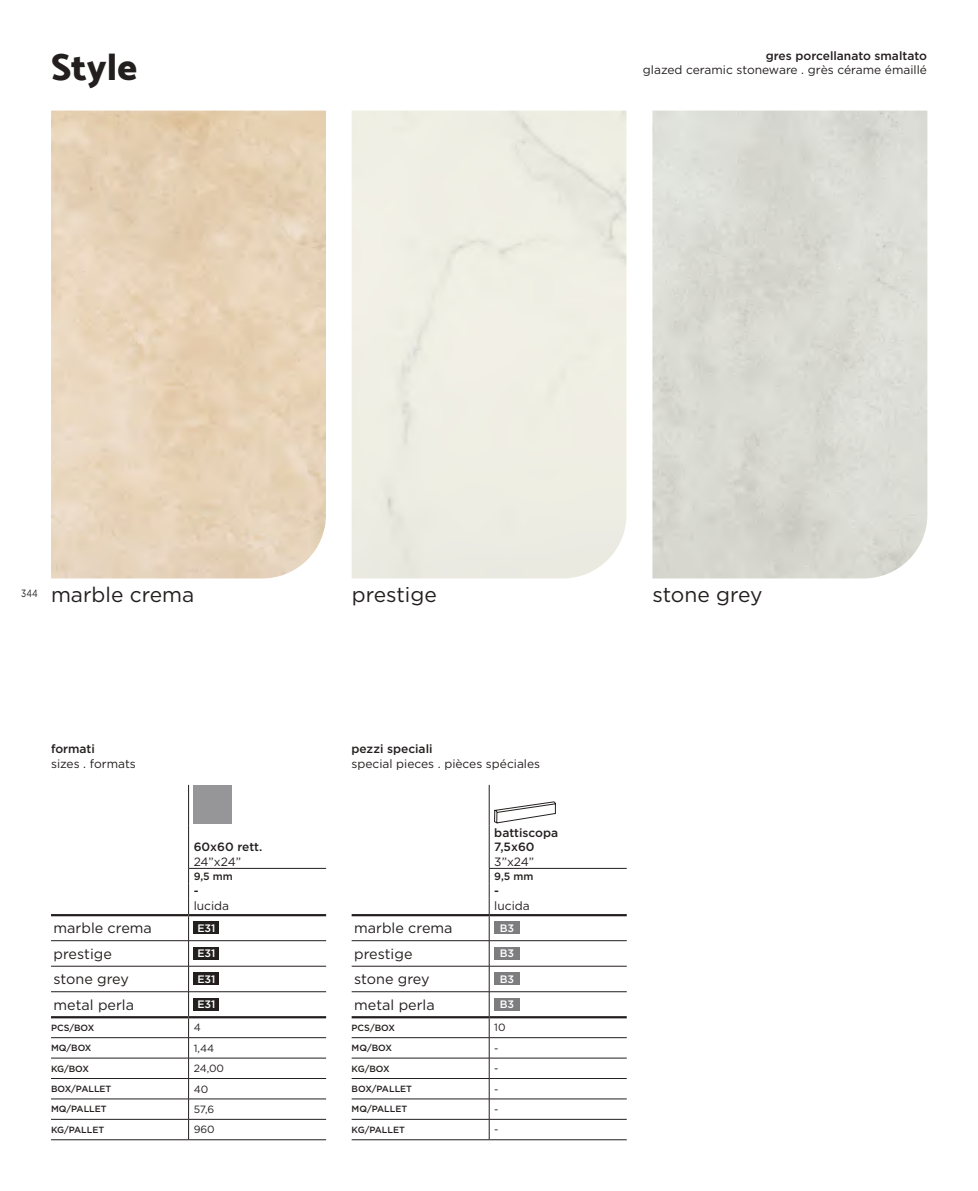
<style>
.page{position:relative;width:978px;height:1191px;background:#fff}
.page>*{position:absolute;margin:0;border:0;box-sizing:border-box;transform-origin:0 0}
.t1{font:800 37.5px "Catamaran";color:#241f1f}
.t2{font:21px "Gotham HTF";color:#241f1f}
.t3{font:14.4px "Gotham HTF";color:#241f1f}
.t4{font:500 12px/14.4px "Gotham HTF";color:#241f1f}
.t5{font:12px "Gotham HTF";color:#241f1f}
.t6{font:12px "Gotham";color:#241f1f}
.t7{font:500 10.8px "Gotham HTF";color:#fff}
.t8{font:10.5px "Gotham HTF";color:#241f1f}
.t9{font:500 10.5px "Gotham HTF";color:#241f1f}
.t10{font:10.5px "Gotham";color:#241f1f;scale:.8 1}
.t11{font:500 9px "Gotham HTF";color:#241f1f}
</style>
<div class="page">
<hr style="left:188px;top:785px;width:1px;height:40px;background:#241f1f">
<hr style="left:489px;top:785px;width:1px;height:40px;background:#241f1f">
<hr style="left:188px;top:825px;width:1px;height:43px;background:#241f1f">
<hr style="left:489px;top:825px;width:1px;height:43px;background:#241f1f">
<hr style="left:51px;top:940px;width:138px;height:1px;background:#241f1f">
<hr style="left:189px;top:940px;width:137px;height:1px;background:#241f1f">
<hr style="left:352px;top:940px;width:137px;height:1px;background:#241f1f">
<hr style="left:489px;top:940px;width:138px;height:1px;background:#241f1f">
<hr style="left:51px;top:966px;width:138px;height:1px;background:#241f1f">
<hr style="left:189px;top:966px;width:137px;height:1px;background:#241f1f">
<hr style="left:352px;top:966px;width:137px;height:1px;background:#241f1f">
<hr style="left:489px;top:966px;width:138px;height:1px;background:#241f1f">
<hr style="left:51px;top:991px;width:138px;height:1px;background:#241f1f">
<hr style="left:189px;top:991px;width:137px;height:1px;background:#241f1f">
<hr style="left:352px;top:991px;width:137px;height:1px;background:#241f1f">
<hr style="left:489px;top:991px;width:138px;height:1px;background:#241f1f">
<hr style="left:51px;top:1037px;width:138px;height:1px;background:#241f1f">
<hr style="left:189px;top:1037px;width:137px;height:1px;background:#241f1f">
<hr style="left:352px;top:1037px;width:137px;height:1px;background:#241f1f">
<hr style="left:489px;top:1037px;width:138px;height:1px;background:#241f1f">
<hr style="left:51px;top:1057px;width:138px;height:1px;background:#241f1f">
<hr style="left:189px;top:1057px;width:137px;height:1px;background:#241f1f">
<hr style="left:352px;top:1057px;width:137px;height:1px;background:#241f1f">
<hr style="left:489px;top:1057px;width:138px;height:1px;background:#241f1f">
<hr style="left:51px;top:1078px;width:138px;height:1px;background:#241f1f">
<hr style="left:189px;top:1078px;width:137px;height:1px;background:#241f1f">
<hr style="left:352px;top:1078px;width:137px;height:1px;background:#241f1f">
<hr style="left:489px;top:1078px;width:138px;height:1px;background:#241f1f">
<hr style="left:51px;top:1098px;width:138px;height:1px;background:#241f1f">
<hr style="left:189px;top:1098px;width:137px;height:1px;background:#241f1f">
<hr style="left:352px;top:1098px;width:137px;height:1px;background:#241f1f">
<hr style="left:489px;top:1098px;width:138px;height:1px;background:#241f1f">
<hr style="left:51px;top:1119px;width:138px;height:1px;background:#241f1f">
<hr style="left:189px;top:1119px;width:137px;height:1px;background:#241f1f">
<svg style="left:188px;top:869px;width:1px;height:270px"></svg>
<hr style="left:352px;top:1119px;width:137px;height:1px;background:#241f1f">
<hr style="left:489px;top:1119px;width:138px;height:1px;background:#241f1f">
<svg style="left:489px;top:869px;width:1px;height:270px"></svg>
<hr style="left:51px;top:1139px;width:138px;height:1px;background:#241f1f">
<hr style="left:189px;top:1139px;width:137px;height:1px;background:#241f1f">
<hr style="left:352px;top:1139px;width:137px;height:1px;background:#241f1f">
<hr style="left:489px;top:1139px;width:138px;height:1px;background:#241f1f">
<hr style="left:188px;top:868px;width:138px;height:1px;background:#241f1f">
<hr style="left:489px;top:868px;width:138px;height:1px;background:#241f1f">
<hr style="left:51px;top:1016px;width:138px;height:2px;background:#241f1f">
<hr style="left:189px;top:1016px;width:137px;height:2px;background:#241f1f">
<hr style="left:352px;top:1016px;width:137px;height:2px;background:#241f1f">
<hr style="left:489px;top:1016px;width:138px;height:2px;background:#241f1f">
<hr style="left:51px;top:914px;width:138px;height:2px;background:#241f1f">
<hr style="left:189px;top:914px;width:137px;height:2px;background:#241f1f">
<hr style="left:352px;top:914px;width:137px;height:2px;background:#241f1f">
<hr style="left:489px;top:914px;width:138px;height:2px;background:#241f1f">
<div style="left:194px;top:785px;width:38px;height:38px;background:#969698"></div>
<svg style="left:494px;top:801px;width:62px;height:22px"></svg>
<div style="left:194px;top:921px;width:25px;height:13px;background:#241f1f"></div>
<div style="left:494px;top:921px;width:26px;height:13px;background:#7d7c7e"></div>
<div style="left:194px;top:947px;width:25px;height:12px;background:#241f1f"></div>
<div style="left:494px;top:947px;width:26px;height:12px;background:#7d7c7e"></div>
<div style="left:194px;top:972px;width:25px;height:13px;background:#241f1f"></div>
<div style="left:494px;top:972px;width:26px;height:13px;background:#7d7c7e"></div>
<div style="left:194px;top:998px;width:25px;height:13px;background:#241f1f"></div>
<div style="left:494px;top:998px;width:26px;height:13px;background:#7d7c7e"></div>
<h1 class="t1" style="left:51px;top:45px;width:88px">Style</h1>
<h3 class="t4" style="left:766px;top:48px;width:163px">gres porcellanato smaltato</h3>
<h3 class="t6" style="left:643px;top:63px;width:286px">glazed ceramic stoneware . grès cérame émaillé</h3>
<p class="t10" style="left:21px;top:588px;width:22px">344</p>
<h2 class="t2" style="left:51px;top:583px;width:145px">marble crema</h2>
<h2 class="t2" style="left:352px;top:583px;width:87px">prestige</h2>
<h2 class="t2" style="left:652px;top:583px;width:111px">stone grey</h2>
<h3 class="t4" style="left:51px;top:741px;width:45px">formati</h3>
<h3 class="t5" style="left:51px;top:757px;width:86px">sizes . formats</h3>
<h3 class="t4" style="left:194px;top:839px;width:70px">60x60 rett.</h3>
<h3 class="t5" style="left:194px;top:855px;width:49px">24”x24”</h3>
<h3 class="t4" style="left:351px;top:741px;width:83px">pezzi speciali</h3>
<h3 class="t5" style="left:351px;top:757px;width:190px">special pieces . pièces spéciales</h3>
<h3 class="t4" style="left:494px;top:825px;width:65px">battiscopa<br>7,5x60</h3>
<h3 class="t5" style="left:494px;top:855px;width:41px">3”x24”</h3>
<p class="t9" style="left:194px;top:870px;width:41px">9,5 mm</p>
<p class="t9" style="left:494px;top:870px;width:41px">9,5 mm</p>
<h3 class="t4" style="left:194px;top:883px;width:6px">-</h3>
<h3 class="t4" style="left:494px;top:883px;width:6px">-</h3>
<h3 class="t5" style="left:194px;top:899px;width:37px">lucida</h3>
<h3 class="t5" style="left:494px;top:899px;width:37px">lucida</h3>
<h3 class="t3" style="left:54px;top:920px;width:100px">marble crema</h3>
<p class="t7" style="left:197px;top:922px;width:20px">E31</p>
<h3 class="t3" style="left:354px;top:920px;width:100px">marble crema</h3>
<p class="t7" style="left:500px;top:922px;width:16px">B3</p>
<h3 class="t3" style="left:54px;top:945px;width:60px">prestige</h3>
<p class="t7" style="left:197px;top:947px;width:20px">E31</p>
<h3 class="t3" style="left:354px;top:945px;width:60px">prestige</h3>
<p class="t7" style="left:500px;top:947px;width:16px">B3</p>
<h3 class="t3" style="left:54px;top:971px;width:77px">stone grey</h3>
<p class="t7" style="left:197px;top:973px;width:20px">E31</p>
<h3 class="t3" style="left:354px;top:971px;width:77px">stone grey</h3>
<p class="t7" style="left:500px;top:973px;width:16px">B3</p>
<h3 class="t3" style="left:54px;top:996px;width:82px">metal perla</h3>
<p class="t7" style="left:197px;top:998px;width:20px">E31</p>
<h3 class="t3" style="left:354px;top:996px;width:82px">metal perla</h3>
<p class="t7" style="left:500px;top:998px;width:16px">B3</p>
<p class="t11" style="left:51px;top:1022px;width:45px">PCS/BOX</p>
<p class="t8" style="left:194px;top:1021px;width:9px">4</p>
<p class="t11" style="left:352px;top:1022px;width:45px">PCS/BOX</p>
<p class="t8" style="left:494px;top:1021px;width:13px">10</p>
<p class="t11" style="left:51px;top:1042px;width:42px">MQ/BOX</p>
<p class="t8" style="left:194px;top:1042px;width:22px">1,44</p>
<p class="t11" style="left:352px;top:1042px;width:42px">MQ/BOX</p>
<p class="t8" style="left:494px;top:1042px;width:6px">-</p>
<p class="t11" style="left:51px;top:1063px;width:40px">KG/BOX</p>
<p class="t8" style="left:194px;top:1062px;width:32px">24,00</p>
<p class="t11" style="left:352px;top:1063px;width:40px">KG/BOX</p>
<p class="t8" style="left:494px;top:1062px;width:6px">-</p>
<p class="t11" style="left:51px;top:1083px;width:62px">BOX/PALLET</p>
<p class="t8" style="left:194px;top:1083px;width:16px">40</p>
<p class="t11" style="left:352px;top:1083px;width:62px">BOX/PALLET</p>
<p class="t8" style="left:494px;top:1083px;width:6px">-</p>
<p class="t11" style="left:51px;top:1104px;width:57px">MQ/PALLET</p>
<p class="t8" style="left:194px;top:1103px;width:22px">57,6</p>
<p class="t11" style="left:352px;top:1104px;width:57px">MQ/PALLET</p>
<p class="t8" style="left:494px;top:1103px;width:6px">-</p>
<p class="t11" style="left:51px;top:1124px;width:55px">KG/PALLET</p>
<p class="t8" style="left:194px;top:1123px;width:23px">960</p>
<p class="t11" style="left:352px;top:1124px;width:55px">KG/PALLET</p>
<p class="t8" style="left:494px;top:1123px;width:6px">-</p>
</div>
